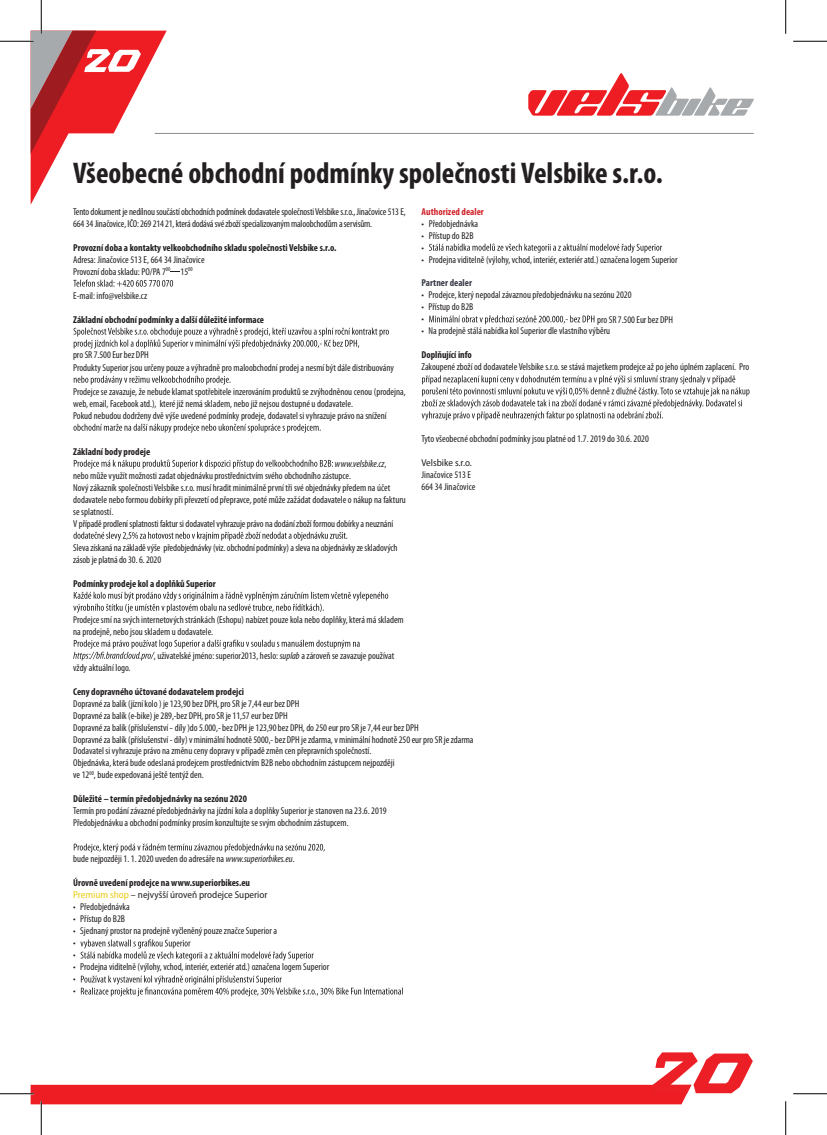
<style>
.page{position:relative;width:827px;height:1135px;background:#fff}
.page>*{position:absolute;margin:0;border:0;box-sizing:border-box;transform-origin:0 0}
.t1{font:700 condensed 30px "Myriad Pro";color:#231f20}
.t2{font:condensed 10px/12px "Myriad Pro";color:#231f20}
.t3{font:700 condensed 10px/12px "Myriad Pro";color:#231f20}
.t4{font:700 condensed 10px "Myriad Pro";color:#d1232a}
.t5{font:semi-condensed 10px "Myriad Pro";color:#231f20}
.t6{font:700 condensed 10px "Myriad Pro";color:#373c47}
.s1{font-style:italic}
.s2{font-stretch:normal}
.s3{font-weight:400;font-stretch:semi-condensed;color:#ebca11}
.s4{font-weight:400;font-stretch:semi-condensed}
</style>
<div class="page">
<svg style="left:528px;top:73px;width:225px;height:43px"></svg>
<hr style="left:155px;top:133px;width:598px;height:1px;background:#8b8c8c">
<svg style="left:73px;top:280px;width:100px;height:7px"></svg>
<svg style="left:73px;top:328px;width:316px;height:21px"></svg>
<svg style="left:74px;top:376px;width:156px;height:9px"></svg>
<svg style="left:73px;top:424px;width:248px;height:9px"></svg>
<svg style="left:74px;top:460px;width:259px;height:9px"></svg>
<svg style="left:73px;top:532px;width:274px;height:9px"></svg>
<svg style="left:73px;top:592px;width:315px;height:21px"></svg>
<svg style="left:73px;top:640px;width:286px;height:21px"></svg>
<svg style="left:74px;top:843px;width:251px;height:9px"></svg>
<svg style="left:80px;top:939px;width:234px;height:21px"></svg>
<svg style="left:81px;top:975px;width:322px;height:21px"></svg>
<svg style="left:429px;top:244px;width:233px;height:9px"></svg>
<svg style="left:429px;top:315px;width:165px;height:9px"></svg>
<svg style="left:421px;top:375px;width:328px;height:45px"></svg>
<svg style="left:31px;top:1052px;width:721px;height:52px"></svg>
<svg style="left:31px;top:31px;width:136px;height:173px"></svg>
<hr style="left:0;top:40px;width:34px;height:2px;background:#fff">
<hr style="left:40px;top:0;width:2px;height:34px;background:#fff">
<hr style="left:40px;top:1101px;width:2px;height:34px;background:#fff">
<hr style="left:0;top:41px;width:34px;height:1px;background:#000">
<hr style="left:793px;top:41px;width:34px;height:1px;background:#000">
<hr style="left:0;top:1093px;width:34px;height:1px;background:#000">
<hr style="left:793px;top:1093px;width:34px;height:1px;background:#000">
<hr style="left:41px;top:0;width:1px;height:34px;background:#000">
<hr style="left:41px;top:1101px;width:1px;height:34px;background:#000">
<hr style="left:785px;top:0;width:1px;height:34px;background:#000">
<hr style="left:785px;top:1101px;width:1px;height:34px;background:#000">
<h1 class="t1" style="left:73px;top:154px;width:591px">Všeobecné obchodní podmínky společnosti Velsbike s.r.o.</h1>
<p class="t2" style="left:73px;top:205px;width:334px">Tento dokumentje nedílnou součástí obchodních podmínekdodavatelespolečnostiVelsbikes.r.o.,Jinačovice 513 E,<br>664 34 Jinačovice, IČO: 269 214 21,která dodává svézbožíspecializovaným maloobchodům a servisům.</p>
<p class="t3" style="left:73px;top:241px;width:265px">Provozní doba a kontakty velkoobchodního skladu společnosti Velsbike s.r.o.</p>
<p class="t2" style="left:73px;top:253px;width:133px">Adresa: Jinačovice 513 E, 664 34 Jinačovice<br>Provozní doba skladu: PO/PA 7<sup>00</sup> 15<sup>00</sup></p>
<p class="t2" style="left:73px;top:289px;width:75px">E-mail: info@velsbike.cz</p>
<p class="t3" style="left:73px;top:313px;width:192px">Základní obchodní podmínky a další důležité informace</p>
<p class="t2" style="left:73px;top:361px;width:322px">Produkty Superior jsou určeny pouze a výhradně pro maloobchodní prodej a nesmí být dále distribuovány</p>
<p class="t4" style="left:421px;top:205px;width:64px">Authorized dealer</p>
<p class="t2" style="left:421px;top:217px;width:58px">• Předobjednávka</p>
<p class="t2" style="left:421px;top:229px;width:53px">• Přístup do B2B •</p>
<p class="t2" style="left:421px;top:253px;width:257px">• Prodejna viditelně (výlohy, vchod, interiér, exteriér atd.) označena logem Superior</p>
<p class="t6" style="left:421px;top:277px;width:52px">Partner dealer</p>
<p class="t2" style="left:421px;top:289px;width:211px">• Prodejce, který nepodal závaznou předobjednávku na sezónu 2020</p>
<p class="t2" style="left:421px;top:301px;width:53px">• Přístup do B2B •</p>
<p class="t2" style="left:421px;top:325px;width:190px">• Na prodejně stálá nabídka kol Superior dle vlastního výběru</p>
<p class="t3" style="left:421px;top:349px;width:52px">Doplňující info</p>
<p class="t2" style="left:421px;top:361px;width:329px">Zakoupené zboží od dodavatele Velsbike s.r.o. se stává majetkem prodejce až po jeho úplném zaplacení. Pro</p>
<p class="t2" style="left:597px;top:313px;width:77px">pro SR 7.500 Eur bez DPH</p>
<p class="t2" style="left:73px;top:349px;width:77px">pro SR 7.500 Eur bez DPH</p>
<p class="t2" style="left:73px;top:385px;width:334px">Prodejce se zavazuje, že nebude klamat spotřebitele inzerováním produktů se zvýhodněnou cenou (prodejna, web, email, Facebook atd.), které již nemá skladem, nebo již nejsou dostupné u dodavatele.<br>Pokud nebudou dodrženy dvě výše uvedené podmínky prodeje, dodavatel si vyhrazuje právo na snížení</p>
<p class="t3" style="left:73px;top:445px;width:79px">Základní body prodeje</p>
<p class="t2" style="left:73px;top:457px;width:334px;text-indent:262px"><span class="s1">www.velsbike.cz</span>,<br>nebo může využít možnosti zadat objednávku prostřednictvím svého obchodního zástupce.<br>Nový zákazník společnosti Velsbike s.r.o. musí hradit minimálně první tři své objednávky předem na účet dodavatele nebo formou dobírky při převzetí od přepravce, poté může zažádat dodavatele o nákup na fakturu se splatností.<br>V případěprodlenísplatnosti faktursidodavatel vyhrazujeprávo na dodánízboží formou dobírky a neuznání</p>
<p class="t2" style="left:73px;top:541px;width:326px">Slevazískaná na základěvýše předobjednávky (viz. obchodnípodmínky) a sleva na objednávky ze skladových zásobjeplatná do 30. 6. 2020</p>
<p class="t3" style="left:73px;top:577px;width:144px">Podmínky prodeje kol a doplňků Superior</p>
<p class="t2" style="left:73px;top:613px;width:332px">Prodejce smí na svých internetových stránkách (Eshopu) nabízet pouze kola nebo doplňky, která má skladem na prodejně, nebo jsou skladem u dodavatele.</p>
<p class="t2" style="left:154px;top:649px;width:242px">, uživatelské jméno: superior2013, heslo: <span class="s1">suplab</span> a zároveň se zavazuje používat</p>
<p class="t2" style="left:73px;top:661px;width:59px">vždy aktuální logo.</p>
<p class="t3" style="left:73px;top:685px;width:172px">Ceny dopravného účtované dodavatelem prodejci</p>
<p class="t2" style="left:421px;top:433px;width:229px">Tyto všeobecné obchodní podmínky jsou platné od 1.7. 2019 do 30.6. 2020</p>
<p class="t5" style="left:421px;top:458px;width:52px">Velsbike s.r.o.</p>
<p class="t2" style="left:421px;top:469px;width:55px">Jinačovice 513 E<br>664 34 Jinačovice</p>
<p class="t2" style="left:73px;top:697px;width:402px">Dopravné za balík (jízní kolo ) je 123,90 bez DPH, pro SR je 7,44 eur bez DPH<br>Dopravné za balík (e-bike) je 289,-bez DPH, pro SR je 11,57 eur bez DPH<br>Dopravné za balík (příslušenství <span class="s2">-</span> díly )do 5.000,- bez DPH je 123,90 bez DPH, do 250 eur pro SR je 7,44 eur bez DPH<br>Dopravné za balík (příslušenství - díly) v minimální hodnotě 5000,- bez DPH je zdarma, v minimální hodnotě 250 eur pro SR je zdarma</p>
<p class="t2" style="left:73px;top:744px;width:323px">Dodavatel si vyhrazuje právo na změnu ceny dopravy v případě změn cen přepravních společností.<br>Objednávka, která bude odeslaná prodejcem prostřednictvím B2B nebo obchodním zástupcem nejpozději ve 12<sup>00</sup>, bude expedovaná ještě tentýž den.</p>
<p class="t3" style="left:73px;top:793px;width:175px">Důležité – termín předobjednávky na sezónu 2020</p>
<p class="t2" style="left:73px;top:805px;width:315px">Termín pro podání závazné předobjednávky na jízdní kola a doplňky Superior je stanoven na 23.6. 2019<br>Předobjednávku a obchodní podmínky prosím konzultujte se svým obchodním zástupcem.</p>
<p class="t2" style="left:73px;top:853px;width:223px">bude nejpozději 1. 1. 2020 uveden do adresáře na <span class="s1">www.superiorbikes.eu</span>.</p>
<p class="t3" style="left:73px;top:877px;width:196px">Úrovně uvedení prodejce na www.superiorbikes.eu<br><span class="s3">Premium shop</span> <span class="s4">– nejvyšší úroveň prodejce Superior</span></p>
<p class="t2" style="left:73px;top:901px;width:58px">• Předobjednávka</p>
<p class="t2" style="left:73px;top:913px;width:53px">• Přístup do B2B</p>
<p class="t2" style="left:73px;top:925px;width:205px">• Sjednaný prostor na prodejně vyčleněný pouze značce Superior a •<br>•</p>
<p class="t2" style="left:73px;top:961px;width:257px">• Prodejna viditelně (výlohy, vchod, interiér, exteriér atd.) označena logem Superior •<br>•</p>
</div>
